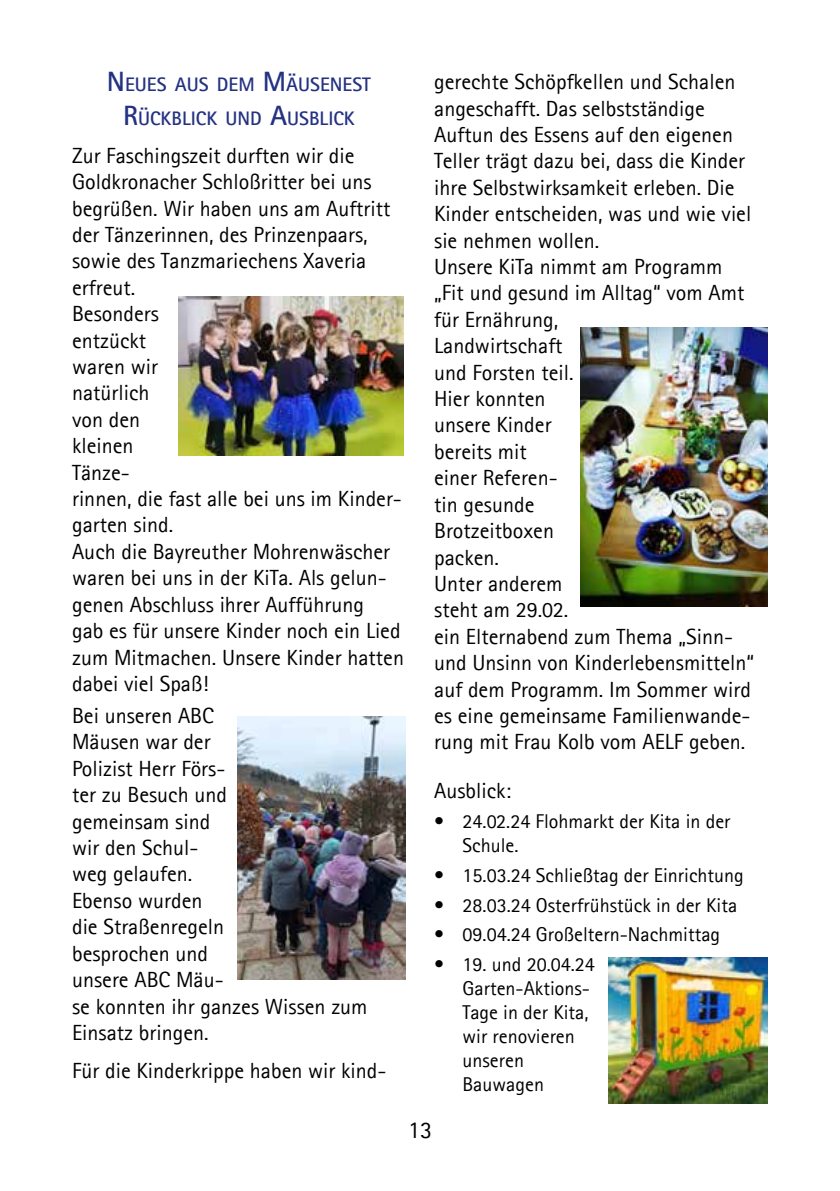
<style>
.page{position:relative;width:840px;height:1191px;background:#fff}
.page>*{position:absolute;margin:0;border:0;box-sizing:border-box;transform-origin:0 0}
.t1{font:24px "Agfa Rotis Sans Serif";color:#000}
.t2{font:22px/26.4px "Agfa Rotis Sans Serif";color:#000}
.t3{font:20px/24px "Agfa Rotis Sans Serif";color:#000}
.t4{font:700 19.6px/33.6px "Agfa Rotis Sans Serif";color:#243282;text-align:center}
.s1{font-size:28px}
</style>
<div class="page">
<img style="left:179px;top:296px;width:224px;height:159px">
<img style="left:237px;top:716px;width:168px;height:263px">
<img style="left:580px;top:327px;width:187px;height:279px">
<img style="left:608px;top:957px;width:159px;height:147px">
<p class="t4" style="left:107px;top:68px;width:265px"><span class="s1">N</span> EUES AUS DEM <span class="s1">M</span>ÄUSENEST<br><span class="s1">R</span>ÜCKBLICK UND <span class="s1">A</span>USBLICK</p>
<p class="t2" style="left:72px;top:142px;width:333px">Zur Faschingszeit durften wir die<br>Goldkronacher Schloßritter bei uns begrüßen. Wir haben uns am Auftritt der Tänzerinnen, des Prinzenpaars, sowie des Tanzmariechens Xaveria erfreut.<br>Besonders<br>entzückt<br>waren wir<br>natürlich<br>von den<br>kleinen<br>Tänze-<br>rinnen, die fast alle bei uns im Kinder&shy;garten sind.<br>Auch die Bayreuther Mohrenwäscher waren bei uns in der KiTa. Als gelun&shy;genen Abschluss ihrer Aufführung<br>gab es für unsere Kinder noch ein Lied zum Mitmachen. Unsere Kinder hatten dabei viel Spaß!</p>
<p class="t2" style="left:72px;top:702px;width:297px">Bei unseren ABC<br>Mäusen war der<br>Polizist Herr Förs-<br>ter zu Besuch und<br>gemeinsam sind<br>wir den Schul-<br>weg gelaufen.<br>Ebenso wurden<br>die Straßenregeln<br>besprochen und<br>unsere ABC Mäu-<br>se konnten ihr ganzes Wissen zum<br>Einsatz bringen.</p>
<p class="t2" style="left:72px;top:1056px;width:315px">Für die Kinderkrippe haben wir kind-</p>
<p class="t2" style="left:434px;top:68px;width:321px">gerechte Schöpfkellen und Schalen angeschafft. Das selbstständige<br>Auftun des Essens auf den eigenen<br>Teller trägt dazu bei, dass die Kinder ihre Selbstwirksamkeit erleben. Die<br>Kinder entscheiden, was und wie viel sie nehmen wollen.<br>Unsere KiTa nimmt am Programm „Fit und gesund im Alltag“ vom Amt für Ernährung,<br>Landwirtschaft<br>und Forsten teil.<br>Hier konnten<br>unsere Kinder<br>bereits mit<br>einer Referen-<br>tin gesunde<br>Brotzeitboxen<br>packen.<br>Unter anderem<br>steht am 29.02.<br>ein Elternabend zum Thema „Sinn&shy;und Unsinn von Kinderlebensmitteln“ auf dem Programm. Im Sommer wird es eine gemeinsame Familienwande&shy;rung mit Frau Kolb vom AELF geben.</p>
<p class="t2" style="left:434px;top:777px;width:78px">Ausblick:</p>
<p class="t3" style="left:462px;top:809px;width:269px;text-indent:-28px">• 24.02.24 Flohmarkt der Kita in der<br>Schule.</p>
<p class="t3" style="left:434px;top:863px;width:311px">• 15.03.24 Schließtag der Einrichtung</p>
<p class="t3" style="left:434px;top:892px;width:304px">• 28.03.24 Osterfrühstück in der Kita</p>
<p class="t3" style="left:434px;top:922px;width:287px">• 09.04.24 Großeltern-Nachmittag</p>
<p class="t3" style="left:462px;top:952px;width:134px;text-indent:-28px">• 19. und 20.04.24<br>Garten-Aktions-<br>Tage in der Kita, wir renovieren unseren<br>Bauwagen</p>
<p class="t1" style="left:408px;top:1115px;width:25px">13</p>
</div>
